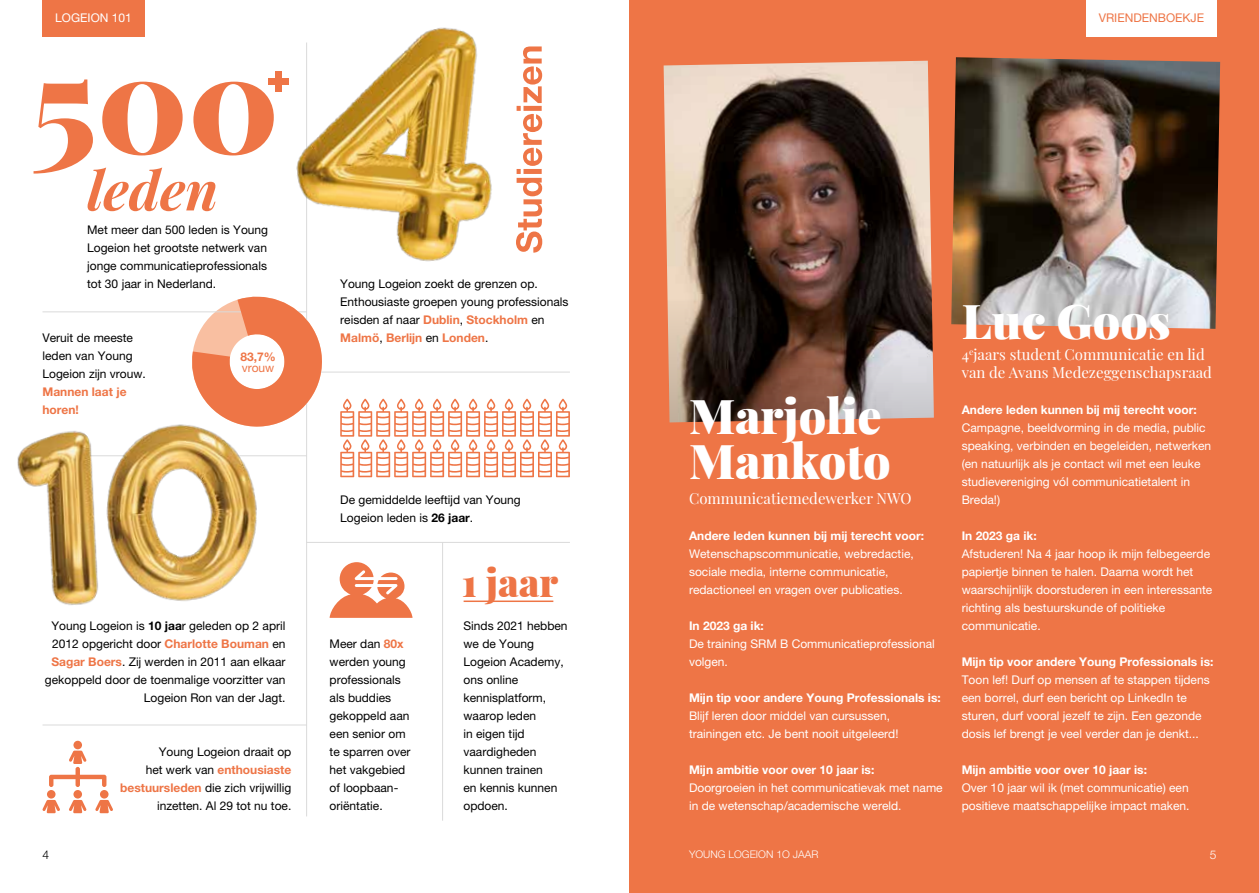
<style>
.page{position:relative;width:1259px;height:893px;background:#fff}
.page>*{position:absolute;margin:0;border:0;box-sizing:border-box;transform-origin:0 0}
.t1{font:900 135px "Playfair Display";color:#ee7546}
.t2{font:italic 700 54px "Playfair Display";color:#ee7546}
.t3{font:900 48px/45px "Playfair Display";color:#fff}
.t4{font:900 39px "Playfair Display";color:#ee7546}
.t5{font:15px/18px "Playfair Display";color:#fff}
.t6{font:12px/18px "Helvetica Neue LT Pro";color:#fff}
.t7{font:12px/18px "Helvetica Neue LT Pro";color:#000}
.t8{font:700 12px "Helvetica Neue LT Pro";color:#fff}
.t9{font:700 12px/18px "Helvetica Neue LT Pro";color:#ee7546}
.t10{font:12px "Helvetica Neue LT Pro";color:#ee7546}
.t11{font:300 12px "Helvetica Neue LT Pro";color:#000}
.t12{font:300 12px "Helvetica Neue LT Pro";color:#fff}
.t13{font:300 10.5px "Helvetica Neue LT Pro";color:#fff}
.s1{font-weight:700}
.s2{font-weight:700;color:#ee7546}
</style>
<div class="page">
<div style="left:629px;top:0;width:630px;height:893px;background:#ee7546"></div>
<img style="left:663px;top:61px;width:269px;height:233px">
<svg style="left:667px;top:294px;width:267px;height:128px"></svg>
<div style="left:1086px;top:0;width:130px;height:37px;background:#fff"></div>
<div style="left:43px;top:0;width:102px;height:37px;background:#ee7546"></div>
<img style="left:951px;top:57px;width:269px;height:272px">
<hr style="left:306px;top:43px;width:1px;height:773px;background:#dadada">
<hr style="left:306px;top:542px;width:264px;height:1px;background:#dadada">
<hr style="left:43px;top:311px;width:264px;height:1px;background:#dadada">
<hr style="left:43px;top:725px;width:264px;height:1px;background:#dadada">
<svg style="left:158px;top:296px;width:412px;height:181px"></svg>
<img style="left:17px;top:411px;width:250px;height:194px">
<div style="left:47px;top:790px;width:9px;height:8px;background:#ee7546;border-radius:50%"></div>
<svg style="left:42px;top:800px;width:18px;height:13px"></svg>
<div style="left:73px;top:790px;width:9px;height:8px;background:#ee7546;border-radius:50%"></div>
<svg style="left:69px;top:800px;width:18px;height:13px"></svg>
<div style="left:73px;top:741px;width:9px;height:8px;background:#ee7546;border-radius:50%"></div>
<svg style="left:49px;top:751px;width:57px;height:36px"></svg>
<div style="left:100px;top:790px;width:8px;height:8px;background:#ee7546;border-radius:50%"></div>
<svg style="left:95px;top:800px;width:18px;height:13px"></svg>
<svg style="left:329px;top:562px;width:83px;height:56px"></svg>
<hr style="left:442px;top:542px;width:1px;height:279px;background:#dadada">
<hr style="left:463px;top:600px;width:90px;height:2px;background:#ee7546">
<img style="left:268px;top:27px;width:275px;height:235px">
<p class="t6" style="left:55px;top:8px;width:78px">LOGEION 101</p>
<p class="t10" style="left:1098px;top:10px;width:107px">VRIENDENBOEKJE</p>
<h1 class="t1" style="left:31px;top:-4px;width:250px">500</h1>
<h2 class="t2" style="left:87px;top:147px;width:132px">leden</h2>
<p class="t7" style="left:87px;top:221px;width:182px;text-align:justify">Met meer dan 500 leden is Young Logeion het grootste netwerk van jonge communicatieprofessionals tot 30 jaar in Nederland.</p>
<p class="t7" style="left:43px;top:329px;width:105px">Veruit de meeste leden van Young<br>Logeion zijn vrouw.</p>
<p class="t9" style="left:43px;top:382px;width:85px">Mannen laat je horen!</p>
<p class="t9" style="left:240px;top:348px;width:37px">83,7%</p>
<p class="t10" style="left:242px;top:360px;width:34px">vrouw</p>
<p class="t7" style="left:45px;top:617px;width:242px;text-align:right">Young Logeion is <span class="s1">10 jaa</span>r geleden op 2 april 2012 opgericht door <span class="s2">Charlotte Bouman</span> en <span class="s2">Sagar Boers</span>. Zij werden in 2011 aan elkaar gekoppeld door de toenmalige voorzitter van Logeion Ron van der Jagt.</p>
<p class="t7" style="left:120px;top:743px;width:173px;text-align:right">Young Logeion draait op<br>het werk van <span class="s2">enthousiaste bestuursleden</span> die zich vrijwillig inzetten. Al 29 tot nu toe.</p>
<p class="t7" style="left:340px;top:275px;width:230px">Young Logeion zoekt de grenzen op.<br>Enthousiaste groepen young professionals reisden af naar <span class="s2">Dublin</span>, <span class="s2">Stockholm</span> en <span class="s2">Malmö</span>, <span class="s2">Berlijn</span> en <span class="s2">Londen</span>.</p>
<p class="t7" style="left:340px;top:491px;width:182px">De gemiddelde leeftijd van Young<br>Logeion leden is <span class="s1">26 jaar</span>.</p>
<p class="t7" style="left:330px;top:635px;width:82px">Meer dan <span class="s2">80x </span>werden young professionals als buddies gekoppeld aan een senior om te sparren over het vakgebied of loopbaan&shy;oriëntatie.</p>
<h3 class="t4" style="left:462px;top:551px;width:98px">1 jaar</h3>
<p class="t7" style="left:463px;top:617px;width:106px">Sinds 2021 hebben we de Young<br>Logeion Academy, ons online kennisplatform, waarop leden<br>in eigen tijd vaardigheden kunnen trainen<br>en kennis kunnen opdoen.</p>
<h3 class="t3" style="left:689px;top:389px;width:203px">Marjolie<br>Mankoto</h3>
<p class="t5" style="left:689px;top:488px;width:224px">Communicatiemedewerker NWO</p>
<p class="t8" style="left:689px;top:528px;width:236px">Andere leden kunnen bij mij terecht voor:</p>
<p class="t6" style="left:689px;top:545px;width:226px">Wetenschapscommunicatie, webredactie, sociale media, interne communicatie, redactioneel en vragen over publicaties.</p>
<p class="t8" style="left:689px;top:618px;width:76px">In 2023 ga ik:</p>
<p class="t6" style="left:689px;top:635px;width:247px">De training SRM B Communicatieprofessional volgen.</p>
<p class="t8" style="left:689px;top:690px;width:253px">Mijn tip voor andere Young Professionals is:</p>
<p class="t6" style="left:689px;top:707px;width:211px">Blijf leren door middel van cursussen, trainingen etc. Je bent nooit uitgeleerd!</p>
<p class="t8" style="left:689px;top:762px;width:187px">Mijn ambitie voor over 10 jaar is:</p>
<p class="t6" style="left:689px;top:779px;width:255px">Doorgroeien in het communicatievak met name in de wetenschap/academische wereld.</p>
<h3 class="t3" style="left:961px;top:294px;width:210px">Luc Goos</h3>
<p class="t5" style="left:961px;top:344px;width:252px">4<sup>e</sup>jaars student Communicatie en lid van de Avans Medezeggenschapsraad</p>
<p class="t8" style="left:961px;top:402px;width:236px">Andere leden kunnen bij mij terecht voor:</p>
<p class="t6" style="left:961px;top:419px;width:251px">Campagne, beeldvorming in de media, public speaking, verbinden en begeleiden, netwerken (en natuurlijk als je contact wil met een leuke studievereniging vól communicatietalent in Breda!)</p>
<p class="t8" style="left:961px;top:528px;width:76px">In 2023 ga ik:</p>
<p class="t6" style="left:961px;top:545px;width:252px">Afstuderen! Na 4 jaar hoop ik mijn felbegeerde papiertje binnen te halen. Daarna wordt het waarschijnlijk doorstuderen in een interessante richting als bestuurskunde of politieke communicatie.</p>
<p class="t8" style="left:961px;top:654px;width:253px">Mijn tip voor andere Young Professionals is:</p>
<p class="t6" style="left:961px;top:671px;width:249px">Toon lef! Durf op mensen af te stappen tijdens een borrel, durf een bericht op LinkedIn te sturen, durf vooral jezelf te zijn. Een gezonde dosis lef brengt je veel verder dan je denkt...</p>
<p class="t8" style="left:961px;top:762px;width:187px">Mijn ambitie voor over 10 jaar is:</p>
<p class="t6" style="left:961px;top:779px;width:229px">Over 10 jaar wil ik (met communicatie) een positieve maatschappelijke impact maken.</p>
<p class="t11" style="left:43px;top:847px;width:8px">4</p>
<p class="t13" style="left:689px;top:848px;width:131px">YOUNG LOGEION 1O JAAR</p>
<p class="t12" style="left:1209px;top:847px;width:8px">5</p>
</div>
